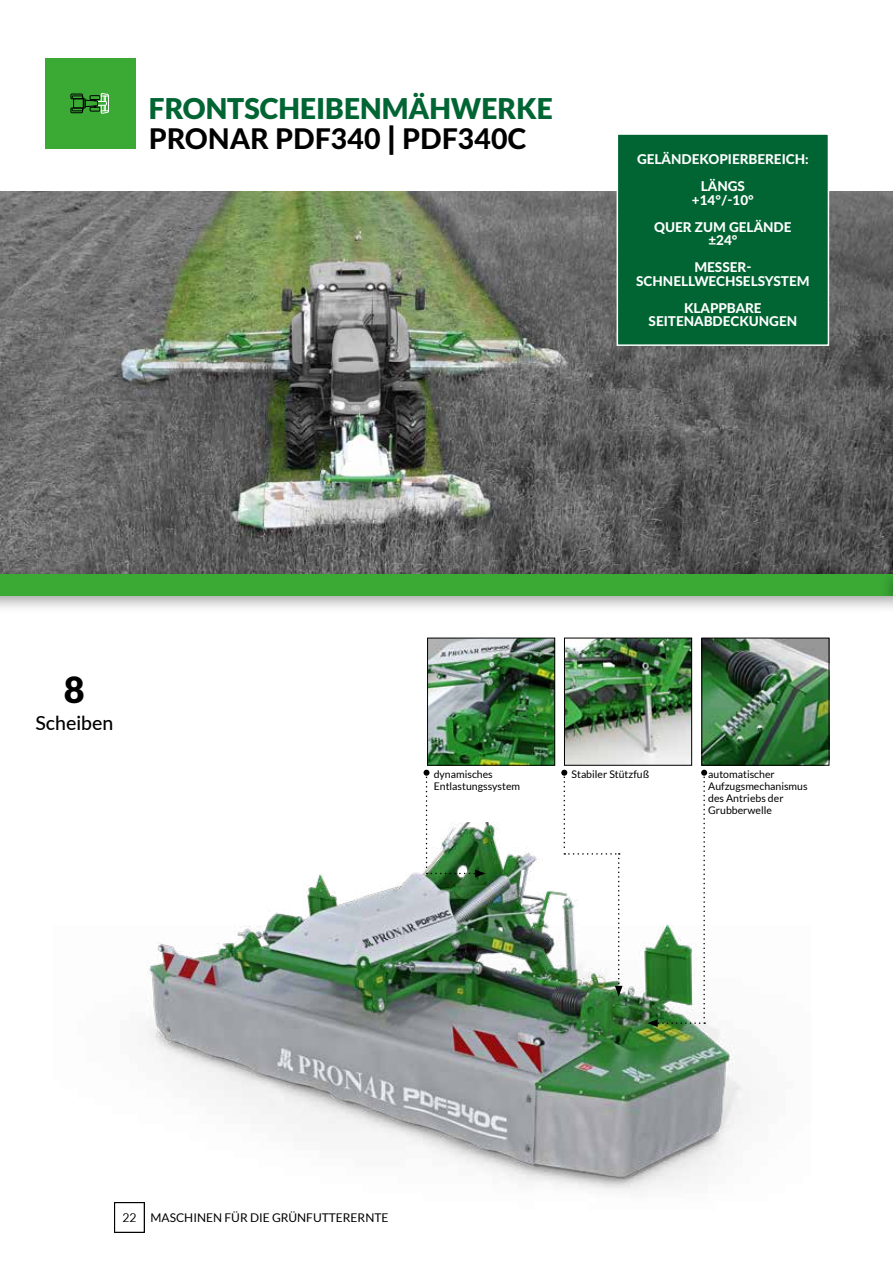
<style>
.page{position:relative;width:893px;height:1263px;background:#fff}
.page>*{position:absolute;margin:0;border:0;box-sizing:border-box;transform-origin:0 0}
.t1{font:900 36px "Lato";color:#000}
.t2{font:900 28.5px/30px "Lato";color:#006533}
.t3{font:500 19.5px "Lato";color:#000}
.t4{font:800 13.5px/27px "Lato";color:#fff;text-align:center}
.t5{font:12px "Lato";color:#000}
.t6{font:10.5px/12px "Lato";color:#000}
.s1{font-weight:800;color:#000}
.s2{font-family:"Glober";font-weight:700;font-size:30px;color:#000}
.s3{font-weight:300}
</style>
<div class="page">
<img style="left:0;top:191px;width:893px;height:373px">
<img style="left:147px;top:823px;width:604px;height:368px">
<div style="left:114px;top:1202px;width:31px;height:30px;border:1px solid #000"></div>
<svg style="left:647px;top:770px;width:60px;height:257px"></svg>
<svg style="left:561px;top:770px;width:61px;height:226px"></svg>
<img style="left:423px;top:770px;width:63px;height:107px">
<div style="left:0;top:564px;width:893px;height:50px;background:#000;opacity:.4"></div>
<div style="left:0;top:574px;width:893px;height:22px;background:#3aaa35"></div>
<div style="left:879px;top:564px;width:14px;height:50px;background:#000;opacity:.4"></div>
<svg style="left:892px;top:574px;width:1px;height:22px"></svg>
<div style="left:46px;top:58px;width:90px;height:91px;background:#3aaa35"></div>
<img style="left:704px;top:640px;width:123px;height:123px">
<div style="left:702px;top:638px;width:127px;height:127px;border:1px solid #000"></div>
<img style="left:566px;top:640px;width:124px;height:123px">
<div style="left:564px;top:638px;width:128px;height:127px;border:1px solid #000"></div>
<img style="left:429px;top:640px;width:124px;height:123px">
<div style="left:427px;top:638px;width:128px;height:127px;border:1px solid #000"></div>
<div style="left:617px;top:134px;width:211px;height:211px;background:#006533"></div>
<div style="left:617px;top:133px;width:212px;height:213px;border:2px solid #fff"></div>
<div style="left:71px;top:94px;width:12px;height:5px;border:1px solid #000"></div>
<div style="left:71px;top:108px;width:12px;height:5px;border:1px solid #000"></div>
<svg style="left:72px;top:93px;width:37px;height:21px"></svg>
<h2 class="t2" style="left:149px;top:93px;width:406px">FRONTSCHEIBENMÄHWERKE<br><span class="s1">PRONAR PDF340</span> <span class="s2">|</span> <span class="s1">PDF340C</span></h2>
<p class="t4" style="left:637px;top:145px;width:173px">GELÄNDEKOPIERBEREICH:<br>LÄNGS</p>
<p class="t4" style="left:654px;top:186px;width:139px">+14°/-10°<br>QUER ZUM GELÄNDE</p>
<p class="t4" style="left:694px;top:226px;width:59px">±24°<br>MESSER-</p>
<p class="t4" style="left:636px;top:267px;width:175px">SCHNELLWECHSELSYSTEM<br>KLAPPBARE</p>
<p class="t4" style="left:649px;top:307px;width:150px">SEITENABDECKUNGEN</p>
<h1 class="t1" style="left:64px;top:668px;width:22px">8</h1>
<h3 class="t3" style="left:35px;top:708px;width:80px">Scheiben</h3>
<p class="t6" style="left:434px;top:768px;width:88px">dynamisches<br>Entlastungssystem</p>
<p class="t6" style="left:571px;top:768px;width:79px">Stabiler Stützfuß</p>
<p class="t6" style="left:708px;top:768px;width:101px">automatischer<br>Aufzugsmechanismus des Antriebs der<br>Grubberwelle</p>
<p class="t5" style="left:122px;top:1211px;width:267px"><span class="s3">22</span> MASCHINEN FÜR DIE GRÜNFUTTERERNTE</p>
</div>
